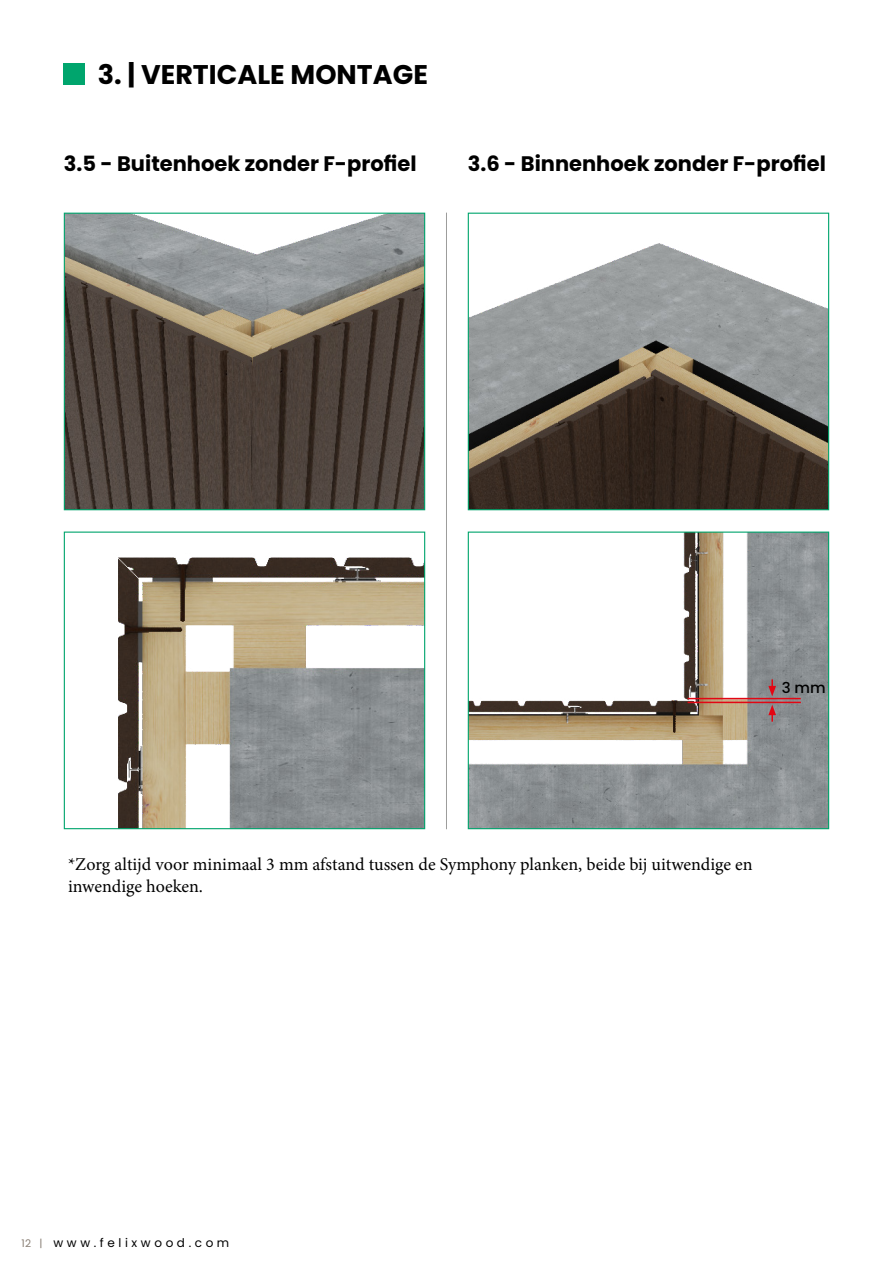
<style>
.page{position:relative;width:893px;height:1263px;background:#fff}
.page>*{position:absolute;margin:0;border:0;box-sizing:border-box;transform-origin:0 0}
.t1{font:700 27px "Poppins";color:#000}
.t2{font:700 21px "Poppins";color:#000}
.t3{font:18px/21.6px "Minion Pro";color:#000}
.t4{font:500 15px "Poppins";color:#000}
.t5{font:12px "Poppins";letter-spacing:.3em;color:#000}
.t6{font:10.5px "Poppins";color:#8a8076}
</style>
<div class="page">
<div style="left:64px;top:64px;width:21px;height:21px;background:#00a56d"></div>
<hr style="left:446px;top:213px;width:1px;height:616px;background:#9d9d9c">
<img style="left:470px;top:243px;width:357px;height:265px">
<div style="left:468px;top:213px;width:361px;height:297px;border:1px solid #00a56d"></div>
<img style="left:470px;top:533px;width:357px;height:294px">
<div style="left:468px;top:531px;width:361px;height:298px;border:1px solid #00a56d"></div>
<img style="left:66px;top:215px;width:357px;height:293px">
<div style="left:64px;top:213px;width:361px;height:297px;border:1px solid #00a56d"></div>
<img style="left:118px;top:557px;width:305px;height:270px">
<div style="left:64px;top:531px;width:361px;height:298px;border:1px solid #00a56d"></div>
<hr style="left:688px;top:702px;width:113px;height:1px;background:#e30613">
<hr style="left:688px;top:698px;width:113px;height:1px;background:#e30613">
<svg style="left:768px;top:679px;width:8px;height:17px"></svg>
<svg style="left:768px;top:705px;width:8px;height:17px"></svg>
<h1 class="t1" style="left:98px;top:59px;width:332px">3. | VERTICALE MONTAGE</h1>
<p class="t2" style="left:64px;top:151px;width:354px">3.5 - Buitenhoek zonder F-profiel</p>
<p class="t2" style="left:468px;top:151px;width:360px">3.6 - Binnenhoek zonder F-profiel</p>
<p class="t4" style="left:782px;top:679px;width:45px">3 mm</p>
<p class="t3" style="left:68px;top:853px;width:686px">*Zorg altijd voor minimaal 3 mm afstand tussen de Symphony planken, beide bij uitwendige en inwendige hoeken.</p>
<p class="t6" style="left:22px;top:1237px;width:22px">12 |</p>
<p class="t5" style="left:53px;top:1236px;width:177px">www.felixwood.com</p>
</div>
